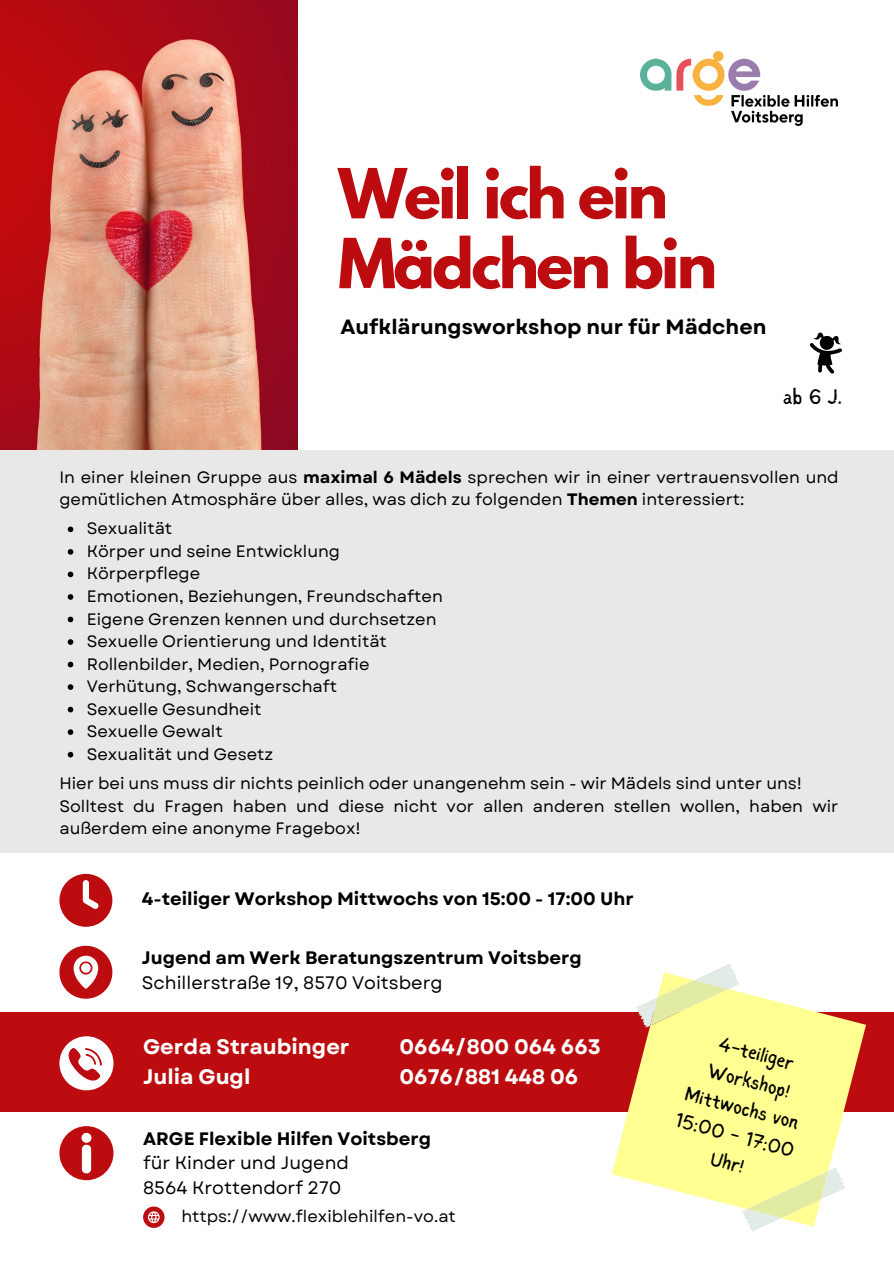
<style>
.page{position:relative;width:894px;height:1264px;background:#fff}
.page>*{position:absolute;margin:0;border:0;box-sizing:border-box;transform-origin:0 0}
.t1{font:700 61.05px "League Spartan";letter-spacing:-.045em;color:#bd0c0f}
.t2{font:21.15px "Sigher";color:#000}
.t3{font:700 21px "Garet";color:#fff}
.t4{font:20.55px/28.2px "Sigher";color:#000;text-align:center}
.t5{font:700 20.55px "Garet";color:#000}
.t6{font:700 18px "Garet";color:#000}
.t7{font:18px "Garet";color:#000}
.t8{font:16.5px/22.5px "Garet";color:#000}
.s1{font-weight:700}
</style>
<div class="page">
<img style="left:0;top:0;width:297px;height:449px">
<div style="left:0;top:450px;width:893px;height:402px;background:#e8e8e8"></div>
<img style="left:640px;top:51px;width:199px;height:75px">
<div style="left:0;top:1012px;width:893px;height:100px;background:#bd0c0f"></div>
<svg style="left:143px;top:1206px;width:21px;height:21px"></svg>
<svg style="left:809px;top:332px;width:33px;height:41px"></svg>
<svg style="left:59px;top:1126px;width:54px;height:54px"></svg>
<svg style="left:59px;top:945px;width:53px;height:53px"></svg>
<svg style="left:59px;top:873px;width:53px;height:53px"></svg>
<svg style="left:59px;top:1036px;width:54px;height:54px"></svg>
<svg style="left:611px;top:993px;width:255px;height:213px;fill:#ffff92"></svg>
<svg style="left:629px;top:964px;width:115px;height:82px"></svg>
<svg style="left:735px;top:1149px;width:115px;height:83px"></svg>
<svg style="left:68px;top:526px;width:5px;height:6px"></svg>
<svg style="left:68px;top:549px;width:5px;height:5px"></svg>
<svg style="left:68px;top:571px;width:5px;height:6px"></svg>
<svg style="left:68px;top:594px;width:5px;height:5px"></svg>
<svg style="left:68px;top:616px;width:5px;height:6px"></svg>
<svg style="left:68px;top:639px;width:5px;height:6px"></svg>
<svg style="left:68px;top:661px;width:5px;height:6px"></svg>
<svg style="left:68px;top:684px;width:5px;height:6px"></svg>
<svg style="left:68px;top:706px;width:5px;height:6px"></svg>
<svg style="left:68px;top:729px;width:5px;height:6px"></svg>
<svg style="left:68px;top:751px;width:5px;height:6px"></svg>
<p class="t1" style="left:338px;top:163px;width:331px">Weil ich ein</p>
<p class="t1" style="left:338px;top:233px;width:380px">Mädchen bin</p>
<p class="t5" style="left:340px;top:312px;width:427px">Aufklärungsworkshop nur für Mädchen</p>
<p class="t2" style="left:782px;top:388px;width:60px">ab 6 J.</p>
<p class="t8" style="left:59px;top:465px;width:780px">In einer kleinen Gruppe aus <span class="s1">maximal 6 Mädels</span> sprechen wir in einer vertrauensvollen und gemütlichen Atmosphäre über alles, was dich zu folgenden <span class="s1">Themen</span> interessiert:</p>
<p class="t8" style="left:87px;top:517px;width:87px">Sexualität</p>
<p class="t8" style="left:87px;top:540px;width:255px">Körper und seine Entwicklung</p>
<p class="t8" style="left:87px;top:562px;width:115px">Körperpflege</p>
<p class="t8" style="left:87px;top:585px;width:357px">Emotionen, Beziehungen, Freundschaften</p>
<p class="t8" style="left:87px;top:607px;width:351px">Eigene Grenzen kennen und durchsetzen</p>
<p class="t8" style="left:87px;top:630px;width:301px">Sexuelle Orientierung und Identität</p>
<p class="t8" style="left:87px;top:652px;width:284px">Rollenbilder, Medien, Pornografie</p>
<p class="t8" style="left:87px;top:675px;width:252px">Verhütung, Schwangerschaft</p>
<p class="t8" style="left:87px;top:697px;width:176px">Sexuelle Gesundheit</p>
<p class="t8" style="left:87px;top:720px;width:137px">Sexuelle Gewalt</p>
<p class="t8" style="left:87px;top:742px;width:188px">Sexualität und Gesetz</p>
<p class="t8" style="left:59px;top:772px;width:744px">Hier bei uns muss dir nichts peinlich oder unangenehm sein - wir Mädels sind unter uns!</p>
<p class="t8" style="left:59px;top:794px;width:780px">Solltest du Fragen haben und diese nicht vor allen anderen stellen wollen, haben wir außerdem eine anonyme Fragebox!</p>
<p class="t6" style="left:142px;top:885px;width:493px">4-teiliger Workshop Mittwochs von 15:00 - 17:00 Uhr</p>
<p class="t6" style="left:142px;top:945px;width:441px">Jugend am Werk Beratungszentrum Voitsberg</p>
<p class="t7" style="left:142px;top:969px;width:302px">Schillerstraße 19, 8570 Voitsberg</p>
<p class="t3" style="left:143px;top:1031px;width:208px">Gerda Straubinger</p>
<p class="t3" style="left:143px;top:1061px;width:109px">Julia Gugl</p>
<p class="t3" style="left:399px;top:1031px;width:203px">0664/800 064 663</p>
<p class="t3" style="left:399px;top:1061px;width:180px">0676/881 448 06</p>
<p class="t6" style="left:143px;top:1125px;width:289px">ARGE Flexible Hilfen Voitsberg</p>
<p class="t7" style="left:143px;top:1150px;width:207px">für Kinder und Jugend</p>
<p class="t7" style="left:143px;top:1174px;width:200px">8564 Krottendorf 270</p>
<p class="t8" style="left:181px;top:1204px;width:276px">https://www.flexiblehilfen-vo.at</p>
<p class="t4" style="left:722px;top:1031px;width:79px;rotate:15deg">4-teiliger</p>
<p class="t4" style="left:686px;top:1079px;width:124px;rotate:15deg">Mittwochs von<br>15:00 - 17:00<br>Uhr!</p>
<p class="t4" style="left:711px;top:1057px;width:86px;rotate:15deg">Workshop!</p>
</div>
